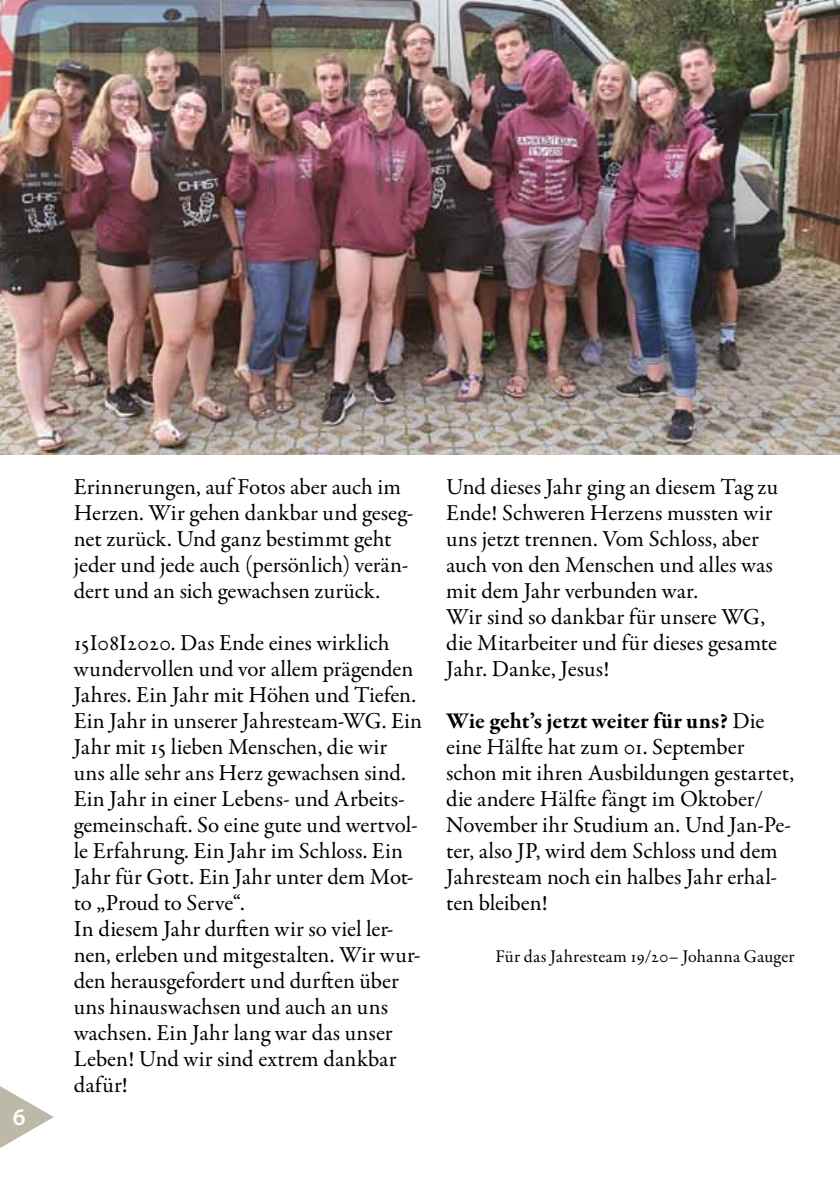
<style>
.page{position:relative;width:840px;height:1191px;background:#fff}
.page>*{position:absolute;margin:0;border:0;box-sizing:border-box;transform-origin:0 0}
.t1{font:600 24px "Myriad Pro";color:#fff}
.t2{font:23px/26px "Garamond Premr Pro";color:#000}
.t3{font:18px "Garamond Premr Pro";letter-spacing:.01em;color:#000}
.s1{font-weight:700}
</style>
<div class="page">
<svg style="left:0;top:1086px;width:54px;height:62px"></svg>
<img style="left:0;top:0;width:839px;height:454px">
<p class="t1" style="left:13px;top:1101px;width:14px">6</p>
<p class="t2" style="left:74px;top:474px;width:341px">Erinnerungen, auf Fotos aber auch im Herzen. Wir gehen dankbar und geseg&shy;net zurück. Und ganz bestimmt geht jeder und jede auch (persönlich) verän&shy;dert und an sich gewachsen zurück.</p>
<p class="t2" style="left:74px;top:630px;width:350px">15I08I2020. Das Ende eines wirklich wundervollen und vor allem prägenden Jahres. Ein Jahr mit Höhen und Tiefen.<br>Ein Jahr in unserer Jahresteam-WG. Ein Jahr mit 15 lieben Menschen, die wir uns alle sehr ans Herz gewachsen sind.<br>Ein Jahr in einer Lebens- und Arbeits&shy;gemeinschaft. So eine gute und wertvol&shy;le Erfahrung. Ein Jahr im Schloss. Ein Jahr für Gott. Ein Jahr unter dem Mot&shy;to „Proud to Serve“.<br>In diesem Jahr durften wir so viel ler&shy;nen, erleben und mitgestalten. Wir wur&shy;den herausgefordert und durften über uns hinauswachsen und auch an uns wachsen. Ein Jahr lang war das unser Leben! Und wir sind extrem dankbar dafür!</p>
<p class="t2" style="left:446px;top:474px;width:333px">Und dieses Jahr ging an diesem Tag zu<br>Ende! Schweren Herzens mussten wir uns jetzt trennen. Vom Schloss, aber auch von den Menschen und alles was mit dem Jahr verbunden war.<br>Wir sind so dankbar für unsere WG, die Mitarbeiter und für dieses gesamte<br>Jahr. Danke, Jesus!</p>
<p class="t2" style="left:446px;top:708px;width:349px"><span class="s1">Wie geht’s jetzt weiter für uns?</span> Die eine Hälfte hat zum 01. September schon mit ihren Ausbildungen gestartet, die andere Hälfte fängt im Oktober/ November ihr Studium an. Und Jan-Pe&shy;ter, also JP, wird dem Schloss und dem Jahresteam noch ein halbes Jahr erhal&shy;ten bleiben!</p>
<p class="t3" style="left:495px;top:946px;width:300px">Für das Jahresteam 19/20– Johanna Gauger</p>
</div>
